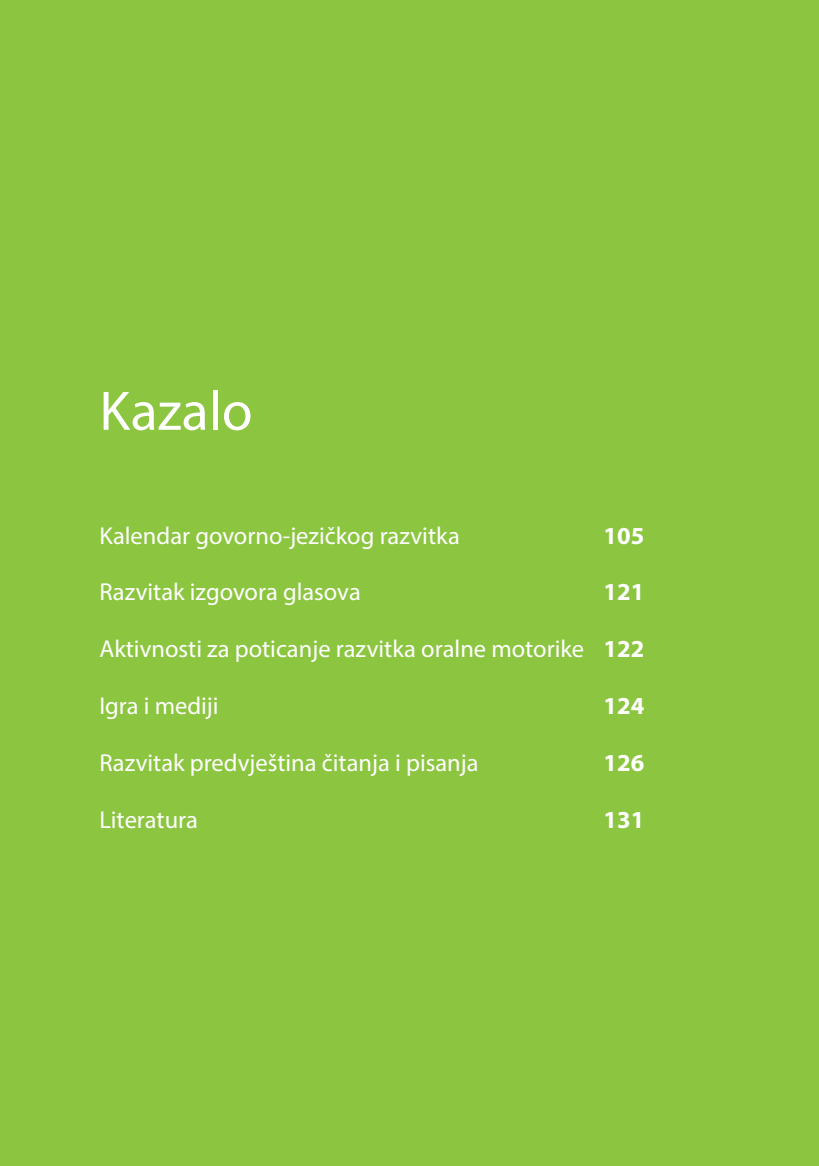
<style>
.page{position:relative;width:819px;height:1166px;background:#8cc640}
.page>*{position:absolute;margin:0;border:0;box-sizing:border-box;transform-origin:0 0}
.t1{font:56px "Myriad Pro";color:#fff}
.t2{font:24.5px "Myriad Pro";color:#fff}
.t3{font:700 24.5px "Myriad Pro";color:#fff}
.s1{font-weight:700}
</style>
<div class="page">
<h1 class="t1" style="left:99px;top:390px;width:155px">Kazalo</h1>
<p class="t2" style="left:99px;top:526px;width:362px">Kalendar govorno-jezičkog razvitka</p>
<p class="t3" style="left:603px;top:526px;width:42px">105</p>
<p class="t2" style="left:99px;top:583px;width:263px">Razvitak izgovora glasova</p>
<p class="t3" style="left:603px;top:583px;width:42px">121</p>
<p class="t2" style="left:99px;top:640px;width:546px">Aktivnosti za poticanje razvitka oralne motorike <span class="s1">122</span></p>
<p class="t2" style="left:99px;top:697px;width:121px">Igra i mediji</p>
<p class="t3" style="left:603px;top:697px;width:42px">124</p>
<p class="t2" style="left:99px;top:754px;width:381px">Razvitak predvještina čitanja i pisanja</p>
<p class="t3" style="left:603px;top:754px;width:42px">126</p>
<p class="t2" style="left:99px;top:810px;width:100px">Literatura</p>
<p class="t3" style="left:603px;top:810px;width:42px">131</p>
</div>
